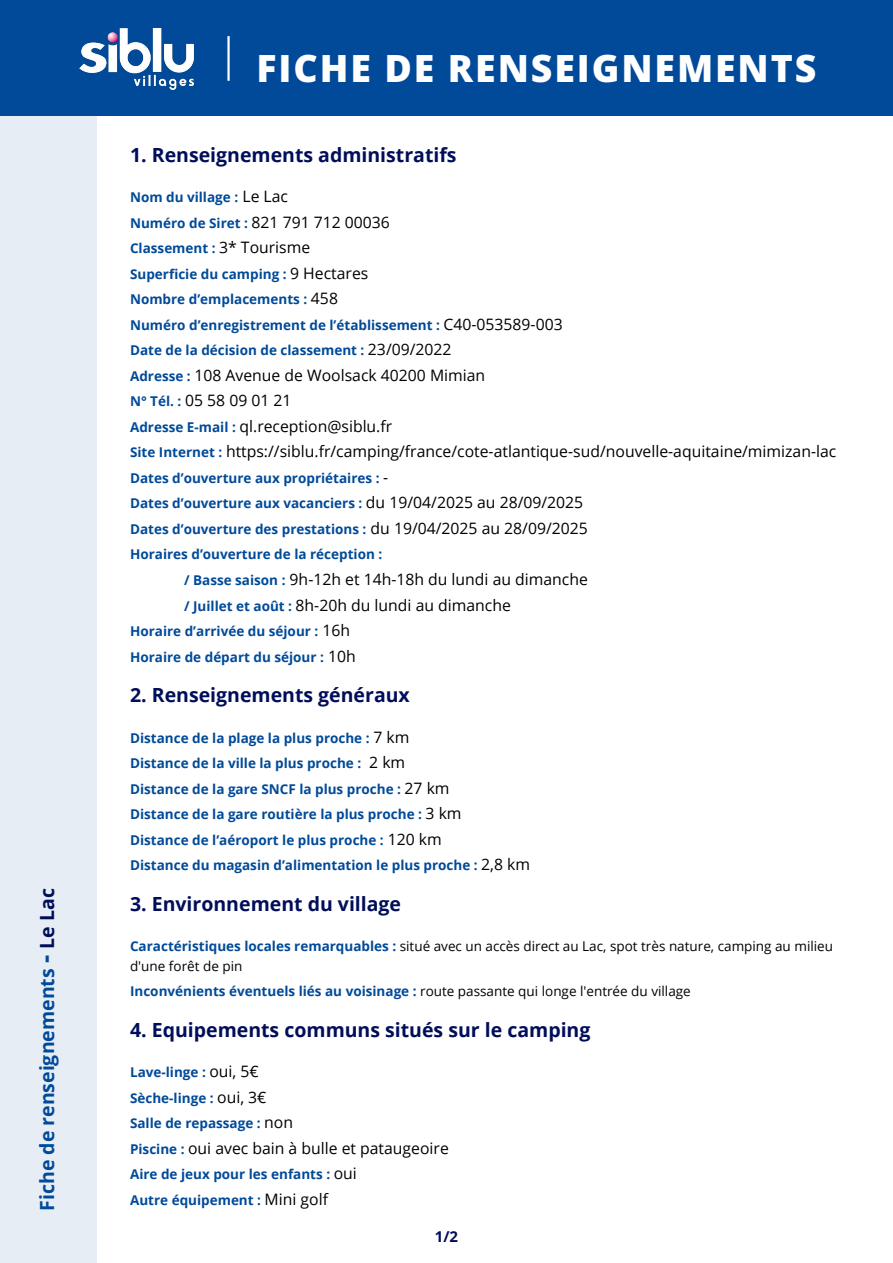
<style>
.page{position:relative;width:893px;height:1263px;background:#fff}
.page>*{position:absolute;margin:0;border:0;box-sizing:border-box;transform-origin:0 0}
.t1{font:800 37.5px "Open Sans";letter-spacing:.05em;color:#fff}
.t2{font:700 19.5px "Open Sans";color:#000e5a}
.t3{font:700 19.5px "Open Sans";color:#004a99}
.t4{font:15.75px/25.5px "Open Sans";color:#000}
.t5{font:700 15px "Open Sans";color:#000e5a}
.t6{font:700 13.5px/25.5px "Open Sans";color:#004a99}
.t7{font:13.5px/19.5px "Open Sans";color:#000}
.s1{font-size:25.5px}
.s2{color:#000e5a}
.s3{font-weight:400;font-size:15.75px;color:#000}
.s4{font-weight:700;font-size:13.5px;color:#004a99}
.s5{font-weight:700;color:#004a99}
.s6{font-weight:400;color:#000}
</style>
<div class="page">
<div style="left:0;top:0;width:893px;height:116px;background:#004a99"></div>
<div style="left:0;top:67px;width:96px;height:1196px;background:#e6edf5"></div>
<img style="left:80px;top:28px;width:115px;height:62px">
<hr style="left:227px;top:36px;width:3px;height:45px;background:#fff">
<h2 class="t3" style="left:33px;top:1211px;width:324px;rotate:-90deg">Fiche de renseignements <span class="s1">-</span> <span class="s2">Le Lac</span></h2>
<h1 class="t1" style="left:257px;top:43px;width:561px">FICHE DE RENSEIGNEMENTS</h1>
<h2 class="t2" style="left:130px;top:141px;width:328px">1. Renseignements administratifs</h2>
<p class="t6" style="left:130px;top:184px;width:434px">Nom du village : <span class="s3">Le Lac<br></span>Numéro de Siret : <span class="s3">821 791 712 00036<br></span>Classement : <span class="s3">3* Tourisme<br></span>Superficie du camping : <span class="s3">9 Hectares<br></span>Nombre d’emplacements : <span class="s3">458<br></span>Numéro d’enregistrement de l’établissement : <span class="s3">C40-053589-003<br></span>Date de la décision de classement : <span class="s3">23/09/2022</span></p>
<p class="t4" style="left:130px;top:362px;width:708px"><span class="s4">Adresse :</span> 108 Avenue de Woolsack 40200 Mimian<br><span class="s4">N° Tél. :</span> 05 58 09 01 21<br><span class="s4">Adresse E-mail :</span> ql.reception@siblu.fr<br><span class="s4">Site Internet :</span> https://siblu.fr/camping/france/cote-atlantique-sud/nouvelle-aquitaine/mimizan-lac</p>
<p class="t6" style="left:130px;top:465px;width:459px">Dates d’ouverture aux propriétaires : <span class="s3">-<br></span>Dates d’ouverture aux vacanciers : <span class="s3">du 19/04/2025 au 28/09/2025<br></span>Dates d’ouverture des prestations : <span class="s3">du 19/04/2025 au 28/09/2025<br></span>Horaires d’ouverture de la réception :</p>
<p class="t4" style="left:184px;top:566px;width:405px"><span class="s4">/ Basse saison :</span> 9h-12h et 14h-18h du lundi au dimanche <span class="s4">/ Juillet et août :</span> 8h-20h du lundi au dimanche</p>
<p class="t6" style="left:130px;top:618px;width:227px">Horaire d’arrivée du séjour : <span class="s3">16h<br></span>Horaire de départ du séjour : <span class="s3">10h</span></p>
<h2 class="t2" style="left:130px;top:681px;width:281px">2. Renseignements généraux</h2>
<p class="t6" style="left:130px;top:724px;width:402px">Distance de la plage la plus proche : <span class="s3">7 km<br></span>Distance de la ville la plus proche : <span class="s3">2 km<br></span>Distance de la gare SNCF la plus proche : <span class="s3">27 km<br></span>Distance de la gare routière la plus proche : <span class="s3">3 km<br></span>Distance de l’aéroport le plus proche : <span class="s3">120 km<br></span>Distance du magasin d’alimentation le plus proche : <span class="s3">2,8 km</span></p>
<h2 class="t2" style="left:130px;top:890px;width:273px">3. Environnement du village</h2>
<p class="t7" style="left:130px;top:936px;width:704px"><span class="s5">Caractéristiques locales remarquables :</span> situé avec un accès direct au Lac, spot très nature, camping au milieu d'une forêt de pin</p>
<p class="t6" style="left:130px;top:978px;width:562px">Inconvénients éventuels liés au voisinage : <span class="s6">route passante qui longe l'entrée du village</span></p>
<h2 class="t2" style="left:130px;top:1016px;width:462px">4. Equipements communs situés sur le camping</h2>
<p class="t6" style="left:130px;top:1059px;width:165px">Lave-linge : <span class="s3">oui, 5€<br></span>Sèche-linge : <span class="s3">oui, 3€<br></span>Salle de repassage : <span class="s3">non</span></p>
<p class="t4" style="left:130px;top:1135px;width:320px"><span class="s4">Piscine :</span> oui avec bain à bulle et pataugeoire</p>
<p class="t6" style="left:130px;top:1161px;width:228px">Aire de jeux pour les enfants : <span class="s3">oui<br></span>Autre équipement : <span class="s3">Mini golf</span></p>
<p class="t5" style="left:435px;top:1225px;width:25px">1/2</p>
</div>
